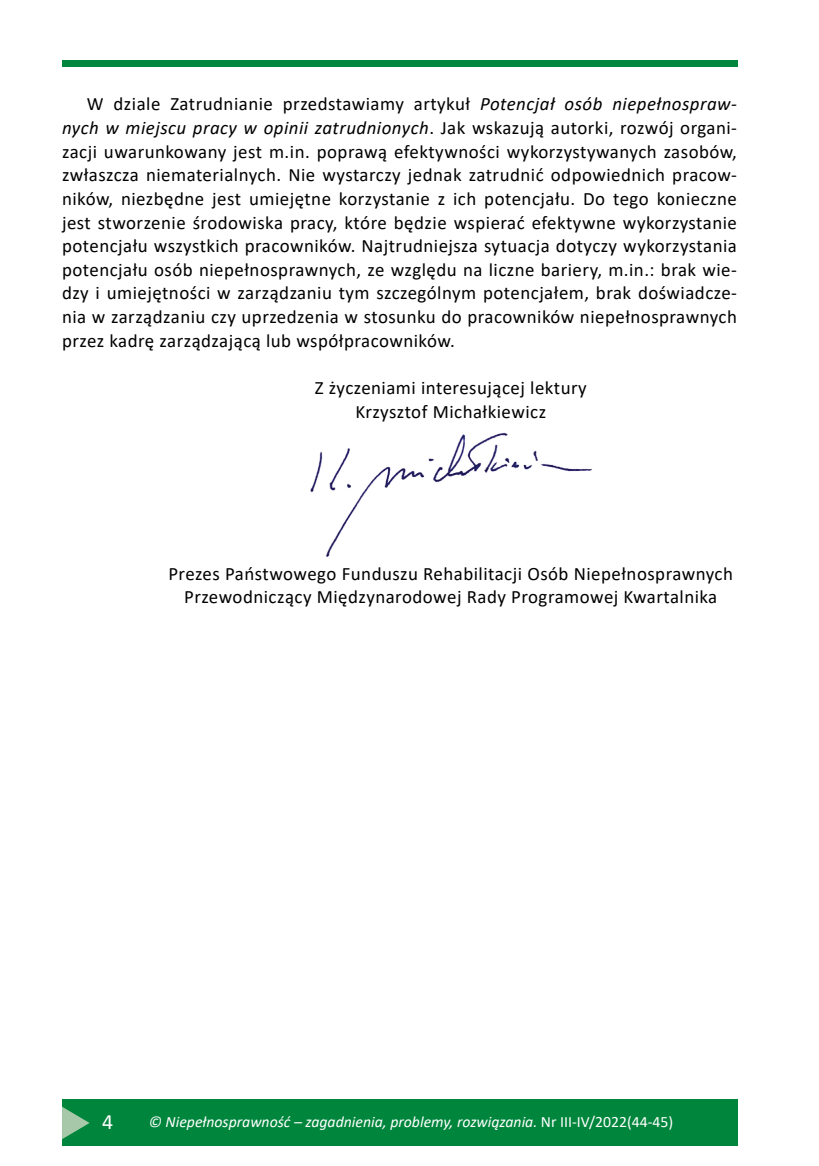
<style>
.page{position:relative;width:819px;height:1166px;background:#fff}
.page>*{position:absolute;margin:0;border:0;box-sizing:border-box;transform-origin:0 0}
.t1{font:21.88px "Calibri";color:#fff}
.P_Text_10_8{font:18.9px/23.6px "Calibri";letter-spacing:.025em;color:#000;text-align:justify}
.t2{font:italic 15.75px "Calibri";color:#fff}
.s1{font-style:italic}
.s2{font-style:normal}
</style>
<div class="page">
<div style="left:62px;top:60px;width:675px;height:7px;background:#00863c"></div>
<div style="left:62px;top:1099px;width:675px;height:47px;background:#00863c"></div>
<svg style="left:62px;top:1106px;width:28px;height:33px"></svg>
<img style="left:310px;top:432px;width:282px;height:125px">
<p class="P_Text_10_8" style="left:62px;top:92px;width:676px;text-indent:25px">W dziale Zatrudnianie przedstawiamy artykuł <span class="s1">Potencjał osób niepełnospraw&shy;nych w miejscu pracy w opinii zatrudnionych</span>. Jak wskazują autorki, rozwój organi&shy;zacji uwarunkowany jest m.in. poprawą efektywności wykorzystywanych zasobów, zwłaszcza niematerialnych. Nie wystarczy jednak zatrudnić odpowiednich pracow&shy;ników, niezbędne jest umiejętne korzystanie z ich potencjału. Do tego konieczne jest stworzenie środowiska pracy, które będzie wspierać efektywne wykorzystanie potencjału wszystkich pracowników. Najtrudniejsza sytuacja dotyczy wykorzystania potencjału osób niepełnosprawnych, ze względu na liczne bariery, m.in.: brak wie&shy;dzy i umiejętności w zarządzaniu tym szczególnym potencjałem, brak doświadcze&shy;nia w zarządzaniu czy uprzedzenia w stosunku do pracowników niepełnosprawnych przez kadrę zarządzającą lub współpracowników.</p>
<p class="P_Text_10_8" style="left:315px;top:375px;width:273px">Z życzeniami interesującej lektury</p>
<p class="P_Text_10_8" style="left:355px;top:399px;width:192px">Krzysztof Michałkiewicz</p>
<p class="P_Text_10_8" style="left:168px;top:561px;width:566px">Prezes Państwowego Funduszu Rehabilitacji Osób Niepełnosprawnych</p>
<p class="P_Text_10_8" style="left:184px;top:585px;width:534px">Przewodniczący Międzynarodowej Rady Programowej Kwartalnika</p>
<p class="t1" style="left:102px;top:1107px;width:13px">4</p>
<p class="t2" style="left:149px;top:1111px;width:526px">© Niepełnosprawność – zagadnienia, problemy, rozwiązania. <span class="s2">Nr III-IV/2022(44-45)</span></p>
</div>
